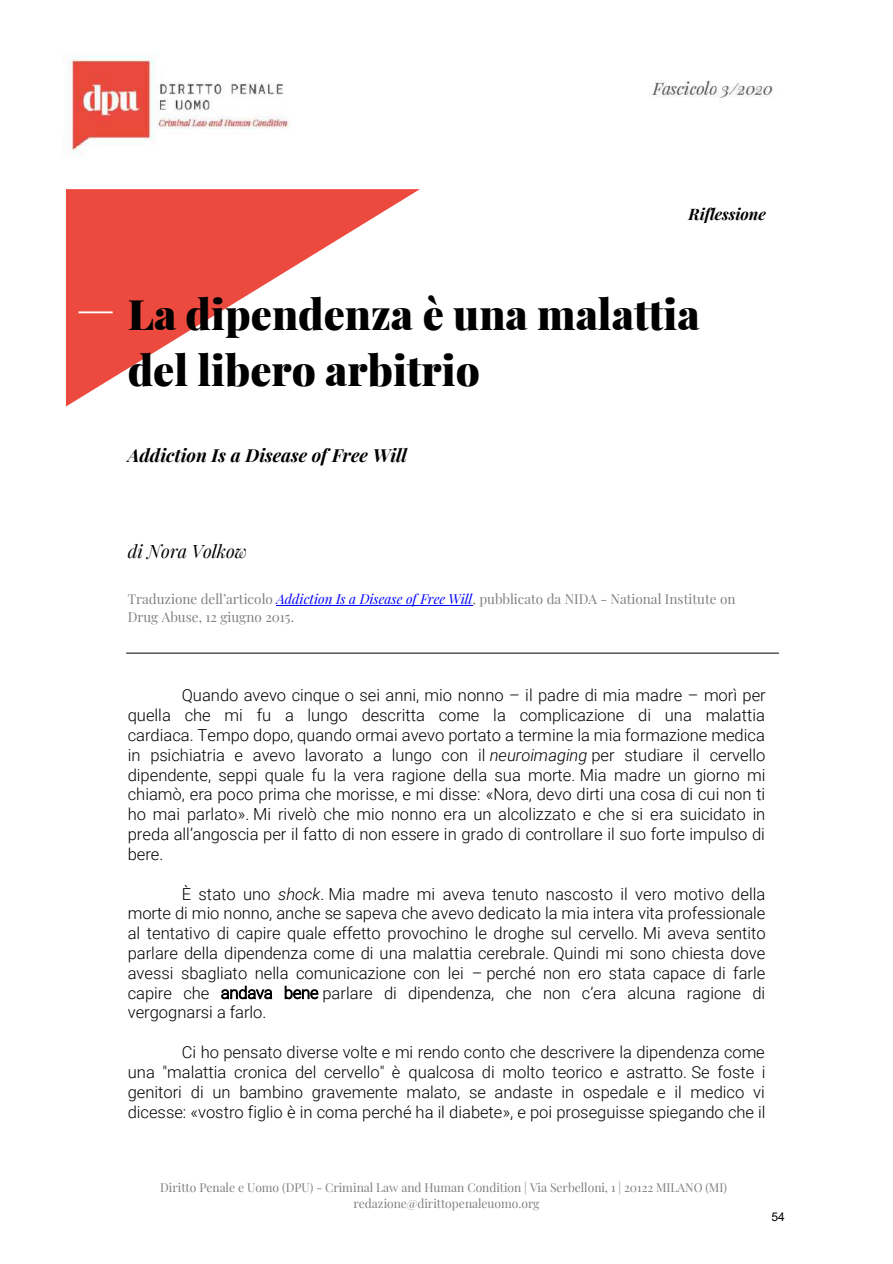
<style>
.page{position:relative;width:893px;height:1264px;background:#fff}
.page>*{position:absolute;margin:0;border:0;box-sizing:border-box;transform-origin:0 0}
.t1{font:900 42px/55.9px "Playfair Display";color:#000}
.t2{font:italic 700 18px "Playfair Display";color:#000}
.t3{font:italic 18px "Playfair Display";color:#000}
.t4{font:300 16.5px/19.8px "Roboto";color:#000;text-align:justify}
.t5{font:italic 700 15.9px "Playfair Display";color:#000}
.t6{font:13.5px/18px "Playfair Display";color:#808080}
.t7{font:12px/16px "Playfair Display";color:#7f7f7f;text-align:center}
.t8{font:12px "Arial";color:#000}
.s1{font-style:italic;color:#00f}
.s2{font-style:italic}
</style>
<div class="page">
<img style="left:64px;top:53px;width:225px;height:105px">
<svg style="left:66px;top:189px;width:354px;height:217px"></svg>
<hr style="left:276px;top:605px;width:196px;height:1px;background:#00f">
<hr style="left:78px;top:311px;width:35px;height:2px;background:#fff">
<hr style="left:126px;top:652px;width:652px;height:1px;background:#000">
<img style="left:651px;top:80px;width:122px;height:18px">
<p class="t5" style="left:688px;top:203px;width:79px">Riflessione</p>
<h1 class="t1" style="left:128px;top:284px;width:573px">La dipendenza è una malattia del libero arbitrio</h1>
<p class="t2" style="left:128px;top:442px;width:281px">Addiction Is a Disease of Free Will</p>
<p class="t3" style="left:128px;top:538px;width:121px">di Nora Volkow</p>
<p class="t6" style="left:128px;top:589px;width:609px">Traduzione dell’articolo <span class="s1">Addiction Is a Disease of Free Will</span>, pubblicato da NIDA - National Institute on<br>Drug Abuse, 12 giugno 2015.</p>
<p class="t4" style="left:128px;top:685px;width:639px;text-indent:54px">Quando avevo cinque o sei anni, mio nonno – il padre di mia madre – morì per quella che mi fu a lungo descritta come la complicazione di una malattia cardiaca. Tempo dopo, quando ormai avevo portato a termine la mia formazione medica in psichiatria e avevo lavorato a lungo con il <span class="s2">neuroimaging</span> per studiare il cervello dipendente, seppi quale fu la vera ragione della sua morte. Mia madre un giorno mi chiamò, era poco prima che morisse, e mi disse: «Nora, devo dirti una cosa di cui non ti ho mai parlato». Mi rivelò che mio nonno era un alcolizzato e che si era suicidato in preda all’angoscia per il fatto di non essere in grado di controllare il suo forte impulso di bere.</p>
<p class="t4" style="left:128px;top:883px;width:639px;text-indent:54px">È stato uno <span class="s2">shock</span>. Mia madre mi aveva tenuto nascosto il vero motivo della morte di mio nonno, anche se sapeva che avevo dedicato la mia intera vita professionale al tentativo di capire quale effetto provochino le droghe sul cervello. Mi aveva sentito parlare della dipendenza come di una malattia cerebrale. Quindi mi sono chiesta dove avessi sbagliato nella comunicazione con lei – perché non ero stata capace di farle capire che andava bene parlare di dipendenza, che non c’era alcuna ragione di vergognarsi a farlo.</p>
<p class="t4" style="left:128px;top:1042px;width:639px;text-indent:54px">Ci ho pensato diverse volte e mi rendo conto che descrivere la dipendenza come una "malattia cronica del cervello" è qualcosa di molto teorico e astratto. Se foste i genitori di un bambino gravemente malato, se andaste in ospedale e il medico vi dicesse: «vostro figlio è in coma perché ha il diabete», e poi proseguisse spiegando che il</p>
<p class="t7" style="left:160px;top:1178px;width:574px">Diritto Penale e Uomo (DPU) - Criminal Law and Human Condition | Via Serbelloni, 1 | 20122 MILANO (MI) | redazione@dirittopenaleuomo.org</p>
<p class="t8" style="left:771px;top:1207px;width:15px">54</p>
</div>
